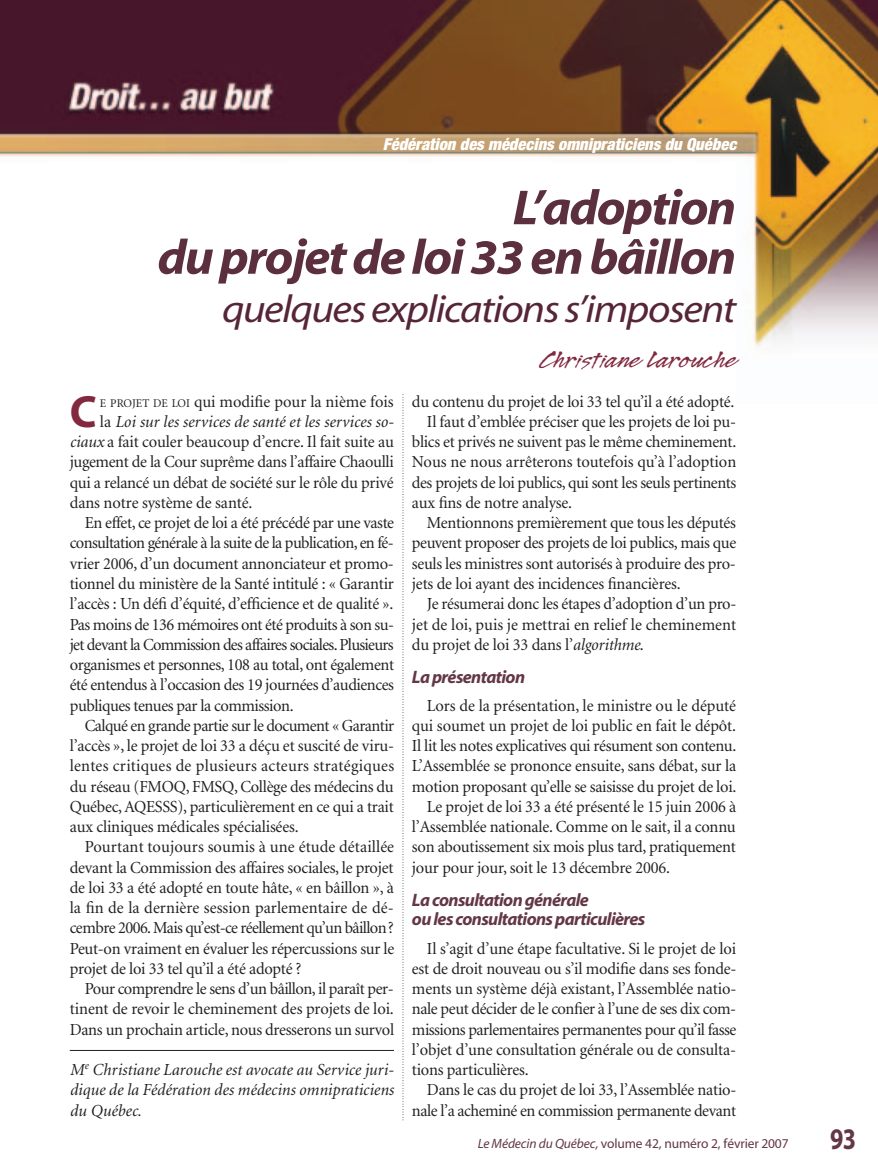
<style>
.page{position:relative;width:878px;height:1175px;background:#fff}
.page>*{position:absolute;margin:0;border:0;box-sizing:border-box;transform-origin:0 0}
.t1{font:italic 700 49.5px/49.5px "Myriad";letter-spacing:-.035em;color:#5c2f3e;text-align:right;scale:1.05 1}
.t2{font:700 45.3px "Myriad";color:#82293f}
.t3{font:italic 39px "Myriad";letter-spacing:-.035em;color:#562537;scale:1.1 1}
.t4{font:700 30px "Myriad";color:#633745;scale:.8 1}
.t5{font:27px "Legault Std";color:#82293f;scale:1.2 1}
.t6{font:italic 700 18px/19.5px "Myriad";letter-spacing:-.035em;color:#633745}
.t7{font:16.8px/20.2px "Minion";letter-spacing:-.015em;color:#231f20;text-align:justify}
.t8{font:italic 16.8px/20.2px "Minion";color:#231f20;text-align:justify}
.t9{font:16.8px "Minion";letter-spacing:-.04em;color:#231f20}
.t10{font:16.8px "Minion";letter-spacing:-.035em;color:#231f20}
.t11{font:16.8px "Minion";letter-spacing:.005em;color:#231f20}
.t12{font:16.8px "Minion";letter-spacing:.015em;color:#231f20}
.t13{font:italic 900 condensed 16.5px "Helvetica Neue";color:#fff}
.t14{font:13.5px "Myriad";letter-spacing:-.01em;color:#633745}
.s1{font-size:11.85px}
.s2{font-style:normal}
.s3{font-style:italic}
</style>
<div class="page">
<img style="left:0;top:0;width:878px;height:403px">
<svg style="left:402px;top:394px;width:1px;height:726px"></svg>
<hr style="left:70px;top:1050px;width:324px;height:1px;background:#231f20">
<p class="t13" style="left:383px;top:138px;width:355px">Fédération des médecins omnipraticiens du Québec</p>
<h1 class="t1" style="left:157px;top:188px;width:552px">L’adoption<br>du projet de loi 33 en bâillon</h1>
<h3 class="t3" style="left:222px;top:294px;width:469px">quelques explications s’imposent</h3>
<h3 class="t5" style="left:541px;top:342px;width:164px">Christiane Larouche</h3>
<h2 class="t2" style="left:70px;top:395px;width:28px">C</h2>
<p class="t7" style="left:100px;top:392px;width:295px"><span class="s1">E PROJET DE LOI</span> qui modifie pour la nième fois</p>
<p class="t8" style="left:100px;top:413px;width:295px"><span class="s2">la</span> Loi sur les services de santé et les services so-</p>
<p class="t7" style="left:70px;top:433px;width:326px"><span class="s3">ciaux</span> a fait couler beaucoup d’encre. Il fait suite au</p>
<p class="t7" style="left:70px;top:453px;width:325px">jugement de la Cour suprême dans l’affaire Chaoulli</p>
<p class="t7" style="left:70px;top:473px;width:325px">qui a relancé un débat de société sur le rôle du privé</p>
<p class="t7" style="left:70px;top:494px;width:184px">dans notre système de santé.</p>
<p class="t7" style="left:85px;top:514px;width:311px">En effet, ce projet de loi a été précédé par une vaste</p>
<p class="t10" style="left:70px;top:536px;width:325px">consultation générale à la suite de la publication, en fé-</p>
<p class="t7" style="left:70px;top:554px;width:325px">vrier 2006, d’un document annonciateur et promo-</p>
<p class="t7" style="left:70px;top:575px;width:325px">tionnel du ministère de la Santé intitulé : « Garantir</p>
<p class="t7" style="left:70px;top:595px;width:325px">l’accès : Un défi d’équité, d’efficience et de qualité ».</p>
<p class="t7" style="left:70px;top:615px;width:326px">Pas moins de 136 mémoires ont été produits à son su-</p>
<p class="t9" style="left:70px;top:638px;width:325px">jet devant la Commission des affaires sociales. Plusieurs</p>
<p class="t7" style="left:70px;top:656px;width:326px">organismes et personnes, 108 au total, ont également</p>
<p class="t7" style="left:70px;top:676px;width:326px">été entendus à l’occasion des 19 journées d’audiences</p>
<p class="t7" style="left:70px;top:696px;width:225px">publiques tenues par la commission.</p>
<p class="t10" style="left:85px;top:719px;width:311px">Calqué en grande partie sur le document « Garantir</p>
<p class="t7" style="left:70px;top:737px;width:326px">l’accès », le projet de loi 33 a déçu et suscité de viru-</p>
<p class="t12" style="left:70px;top:759px;width:326px">lentes critiques de plusieurs acteurs stratégiques</p>
<p class="t7" style="left:70px;top:777px;width:325px">du réseau (FMOQ, FMSQ, Collège des médecins du</p>
<p class="t7" style="left:70px;top:797px;width:325px">Québec, AQESSS), particulièrement en ce qui a trait</p>
<p class="t7" style="left:70px;top:818px;width:230px">aux cliniques médicales spécialisées.</p>
<p class="t11" style="left:85px;top:840px;width:311px">Pourtant toujours soumis à une étude détaillée</p>
<p class="t7" style="left:70px;top:858px;width:325px">devant la Commission des affaires sociales, le projet</p>
<p class="t7" style="left:70px;top:878px;width:326px">de loi 33 a été adopté en toute hâte, « en bâillon », à</p>
<p class="t11" style="left:70px;top:901px;width:325px">la fin de la dernière session parlementaire de dé-</p>
<p class="t9" style="left:70px;top:921px;width:325px">cembre 2006. Mais qu’est-ce réellement qu’un bâillon?</p>
<p class="t7" style="left:70px;top:939px;width:326px">Peut-on vraiment en évaluer les répercussions sur le</p>
<p class="t7" style="left:70px;top:959px;width:233px">projet de loi 33 tel qu’il a été adopté ?</p>
<p class="t7" style="left:85px;top:980px;width:310px">Pour comprendre le sens d’un bâillon, il paraît per-</p>
<p class="t7" style="left:70px;top:1000px;width:325px">tinent de revoir le cheminement des projets de loi.</p>
<p class="t7" style="left:70px;top:1020px;width:326px">Dans un prochain article, nous dresserons un survol</p>
<p class="t8" style="left:70px;top:1061px;width:325px">M<sup>e</sup> Christiane Larouche est avocate au Service juri&shy;dique de la Fédération des médecins omnipraticiens du Québec.</p>
<p class="t7" style="left:412px;top:392px;width:324px">du contenu du projet de loi 33 tel qu’il a été adopté.</p>
<p class="t7" style="left:427px;top:413px;width:310px">Il faut d’emblée préciser que les projets de loi pu-</p>
<p class="t7" style="left:412px;top:433px;width:326px">blics et privés ne suivent pas le même cheminement.</p>
<p class="t7" style="left:412px;top:453px;width:326px">Nous ne nous arrêterons toutefois qu’à l’adoption</p>
<p class="t7" style="left:412px;top:473px;width:326px">des projets de loi publics, qui sont les seuls pertinents</p>
<p class="t7" style="left:412px;top:494px;width:162px">aux fins de notre analyse.</p>
<p class="t7" style="left:427px;top:514px;width:310px">Mentionnons premièrement que tous les députés</p>
<p class="t7" style="left:412px;top:534px;width:326px">peuvent proposer des projets de loi publics, mais que</p>
<p class="t7" style="left:412px;top:554px;width:325px">seuls les ministres sont autorisés à produire des pro-</p>
<p class="t7" style="left:412px;top:575px;width:270px">jets de loi ayant des incidences financières.</p>
<p class="t7" style="left:427px;top:595px;width:311px">Je résumerai donc les étapes d’adoption d’un pro-</p>
<p class="t7" style="left:412px;top:615px;width:325px">jet de loi, puis je mettrai en relief le cheminement</p>
<p class="t7" style="left:412px;top:635px;width:233px">du projet de loi 33 dans l’<span class="s3">algorithme</span>.</p>
<p class="t6" style="left:412px;top:669px;width:115px">Laprésentation</p>
<p class="t7" style="left:427px;top:696px;width:310px">Lors de la présentation, le ministre ou le député</p>
<p class="t7" style="left:412px;top:716px;width:326px">qui soumet un projet de loi public en fait le dépôt.</p>
<p class="t7" style="left:412px;top:737px;width:326px">Il lit les notes explicatives qui résument son contenu.</p>
<p class="t7" style="left:412px;top:757px;width:326px">L’Assemblée se prononce ensuite, sans débat, sur la</p>
<p class="t7" style="left:412px;top:777px;width:326px">motion proposant qu’elle se saisisse du projet de loi.</p>
<p class="t7" style="left:427px;top:797px;width:311px">Le projet de loi 33 a été présenté le 15 juin 2006 à</p>
<p class="t7" style="left:412px;top:818px;width:325px">l’Assemblée nationale. Comme on le sait, il a connu</p>
<p class="t7" style="left:412px;top:838px;width:325px">son aboutissement six mois plus tard, pratiquement</p>
<p class="t7" style="left:412px;top:858px;width:260px">jour pour jour, soit le 13 décembre 2006.</p>
<p class="t6" style="left:412px;top:891px;width:235px">La consultation générale<br>ou les consultations particulières</p>
<p class="t7" style="left:412px;top:939px;width:326px;text-indent:15px">Il s’agit d’une étape facultative. Si le projet de loi est de droit nouveau ou s’il modifie dans ses fonde&shy;ments un système déjà existant, l’Assemblée natio&shy;nale peut décider de le confier à l’une de ses dix com&shy;missions parlementaires permanentes pour qu’il fasse l’objet d’une consultation générale ou de consulta&shy;tions particulières.</p>
<p class="t7" style="left:412px;top:1081px;width:326px;text-align:right">Dans le cas du projet de loi 33, l’Assemblée natio&shy;nale l’a acheminé en commission permanente devant</p>
<p class="t14" style="left:477px;top:1138px;width:312px"><span class="s3">Le Médecin du Québec,</span> volume 42, numéro 2, février 2007</p>
<h3 class="t4" style="left:830px;top:1127px;width:34px">93</h3>
</div>
